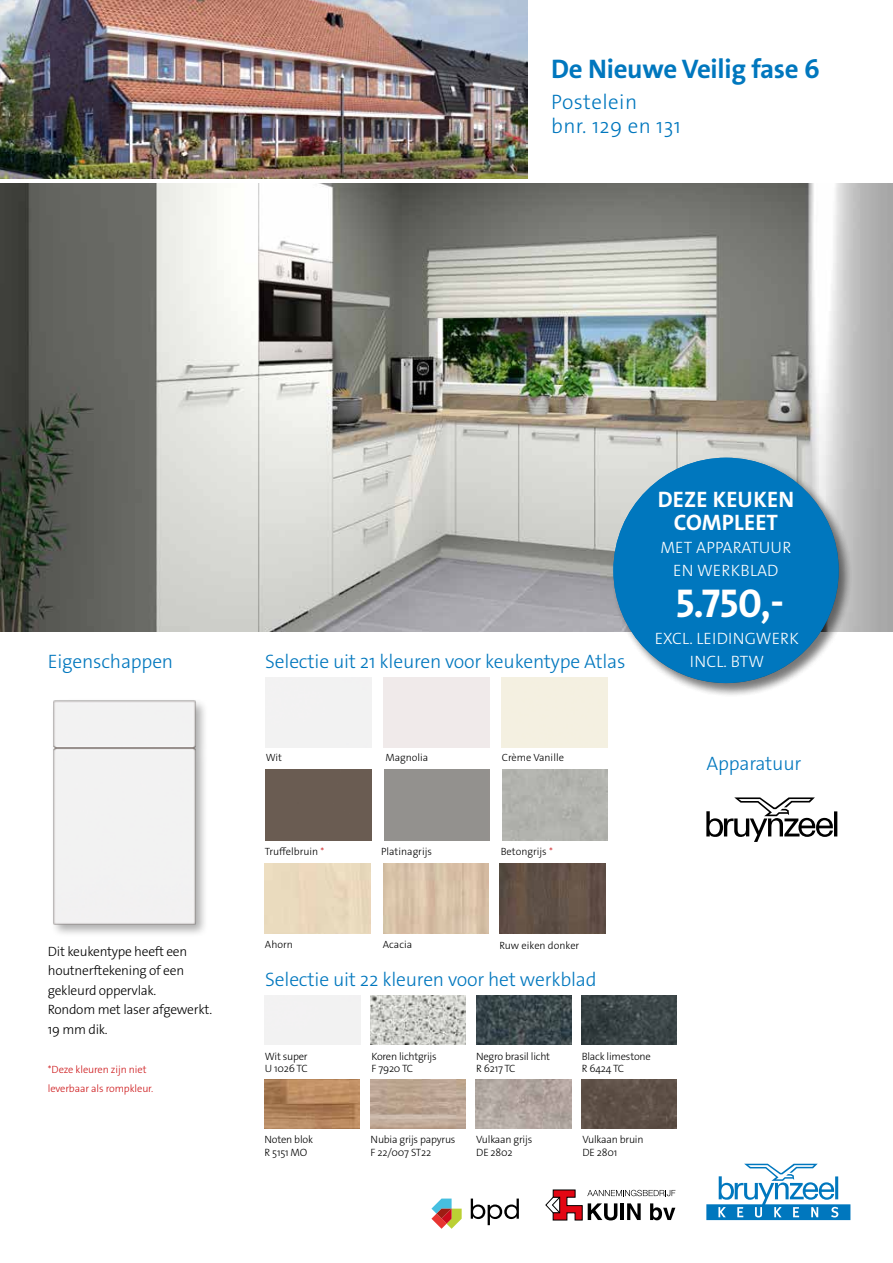
<style>
.page{position:relative;width:893px;height:1263px;background:#fff}
.page>*{position:absolute;margin:0;border:0;box-sizing:border-box;transform-origin:0 0}
.t1{font:700 40.5px "The Sans Os F";color:#fff}
.t2{font:700 28.8px/26.1px "The Sans Os F";letter-spacing:.01em;color:#fff;text-align:center}
.t3{font:700 27px "The Sans Os F";letter-spacing:-.01em;color:#0077be}
.t4{font:700 22.5px/23.1px "The Sans Os F";letter-spacing:.01em;color:#fff;text-align:center}
.t5{font:300 21px/24px "The Sans Os F";letter-spacing:.02em;color:#0077be}
.t6{font:300 19.5px "The Sans Os F";letter-spacing:-.01em;color:#0077be}
.t7{font:300 16.5px/23.1px "The Sans Os F";letter-spacing:.01em;color:#fff;text-align:center}
.t8{font:300 13.5px/19.5px "The Sans Os F";letter-spacing:-.02em;color:#000}
.t9{font:300 10.65px/12.8px "The Sans Os F";letter-spacing:-.02em;color:#000}
.t10{font:300 10.5px "The Sans Os F";color:#000}
.t11{font:300 10.5px/19.5px "The Sans Os F";letter-spacing:-.01em;color:#cd171a}
.s1{color:#cd171a}
</style>
<div class="page">
<svg style="left:706px;top:797px;width:131px;height:45px"></svg>
<div style="left:51px;top:698px;width:158px;height:240px;background:#000;opacity:.32"></div>
<img style="left:51px;top:698px;width:148px;height:228px">
<img style="left:499px;top:863px;width:106px;height:70px">
<div style="left:266px;top:770px;width:105px;height:70px;background:#6a5c52"></div>
<img style="left:383px;top:863px;width:106px;height:70px">
<img style="left:371px;top:996px;width:95px;height:48px">
<img style="left:476px;top:1080px;width:95px;height:48px">
<img style="left:582px;top:1080px;width:95px;height:48px">
<img style="left:476px;top:996px;width:95px;height:48px">
<img style="left:582px;top:996px;width:95px;height:48px">
<img style="left:265px;top:1080px;width:95px;height:48px">
<img style="left:370px;top:1080px;width:95px;height:48px">
<img style="left:0;top:184px;width:893px;height:447px">
<svg style="left:706px;top:1164px;width:144px;height:56px"></svg>
<img style="left:0;top:0;width:527px;height:179px">
<div style="left:611px;top:455px;width:242px;height:242px;background:#000;opacity:.32"></div>
<div style="left:613px;top:458px;width:226px;height:225px;background:#0077be;border-radius:50%"></div>
<svg style="left:471px;top:1198px;width:48px;height:27px"></svg>
<svg style="left:431px;top:1198px;width:31px;height:31px"></svg>
<svg style="left:545px;top:1190px;width:130px;height:30px"></svg>
<h3 class="t3" style="left:551px;top:52px;width:270px">De Nieuwe Veilig fase 6</h3>
<h3 class="t5" style="left:551px;top:90px;width:131px">Postelein<br>bnr. 129 en 131</h3>
<h3 class="t6" style="left:48px;top:649px;width:127px">Eigenschappen</h3>
<h3 class="t6" style="left:265px;top:649px;width:362px">Selectie uit 21 kleuren voor keukentype Atlas</h3>
<h3 class="t4" style="left:658px;top:488px;width:138px">DEZE KEUKEN<br>COMPLEET</h3>
<h3 class="t7" style="left:660px;top:536px;width:133px">MET APPARATUUR<br>EN WERKBLAD</h3>
<h1 class="t1" style="left:676px;top:577px;width:109px">5.750,-</h1>
<h3 class="t7" style="left:655px;top:627px;width:146px">EXCL. LEIDINGWERK<br>INCL. BTW</h3>
<h2 class="t2" style="left:641px;top:511px;width:176px">DEZE KEUKEN<br>COMPLEET</h2>
<h3 class="t7" style="left:669px;top:566px;width:120px;text-align:left">MET WERKBLAD<br>EN 5 APPARATEN</h3>
<h3 class="t7" style="left:694px;top:635px;width:69px">WONING</h3>
<p class="t10" style="left:266px;top:751px;width:18px">Wit</p>
<p class="t10" style="left:385px;top:751px;width:45px">Magnolia</p>
<p class="t10" style="left:502px;top:751px;width:64px">Crème Vanille</p>
<p class="t10" style="left:265px;top:844px;width:61px">Truffelbruin <span class="s1">*</span></p>
<p class="t10" style="left:381px;top:844px;width:52px">Platinagrijs</p>
<p class="t10" style="left:501px;top:844px;width:54px">Betongrijs <span class="s1">*</span></p>
<h3 class="t6" style="left:706px;top:751px;width:97px">Apparatuur</h3>
<p class="t8" style="left:48px;top:941px;width:166px">Dit keukentype heeft een houtnerftekening of een gekleurd oppervlak.<br>Rondom met laser afgewerkt.<br>19 mm dik.</p>
<p class="t11" style="left:48px;top:1059px;width:107px">*Deze kleuren zijn niet leverbaar als rompkleur.</p>
<p class="t10" style="left:265px;top:938px;width:29px">Ahorn</p>
<p class="t10" style="left:383px;top:938px;width:31px">Acacia</p>
<h3 class="t6" style="left:265px;top:967px;width:333px">Selectie uit 22 kleuren voor het werkblad</h3>
<p class="t10" style="left:499px;top:938px;width:81px">Ruw eiken donker</p>
<p class="t9" style="left:265px;top:1049px;width:44px">Wit super<br>U 1026 TC</p>
<p class="t9" style="left:372px;top:1049px;width:67px">Koren lichtgrijs<br>F 7920 TC</p>
<p class="t9" style="left:476px;top:1049px;width:75px">Negro brasil licht<br>R 6217 TC</p>
<p class="t9" style="left:582px;top:1049px;width:71px">Black limestone<br>R 6424 TC</p>
<p class="t9" style="left:265px;top:1133px;width:50px">Noten blok<br>R 5151 MO</p>
<p class="t9" style="left:371px;top:1133px;width:86px">Nubia grijs papyrus<br>F 22/007 ST22</p>
<p class="t9" style="left:476px;top:1133px;width:57px">Vulkaan grijs<br>DE 2802</p>
<p class="t9" style="left:582px;top:1133px;width:63px">Vulkaan bruin<br>DE 2801</p>
</div>
